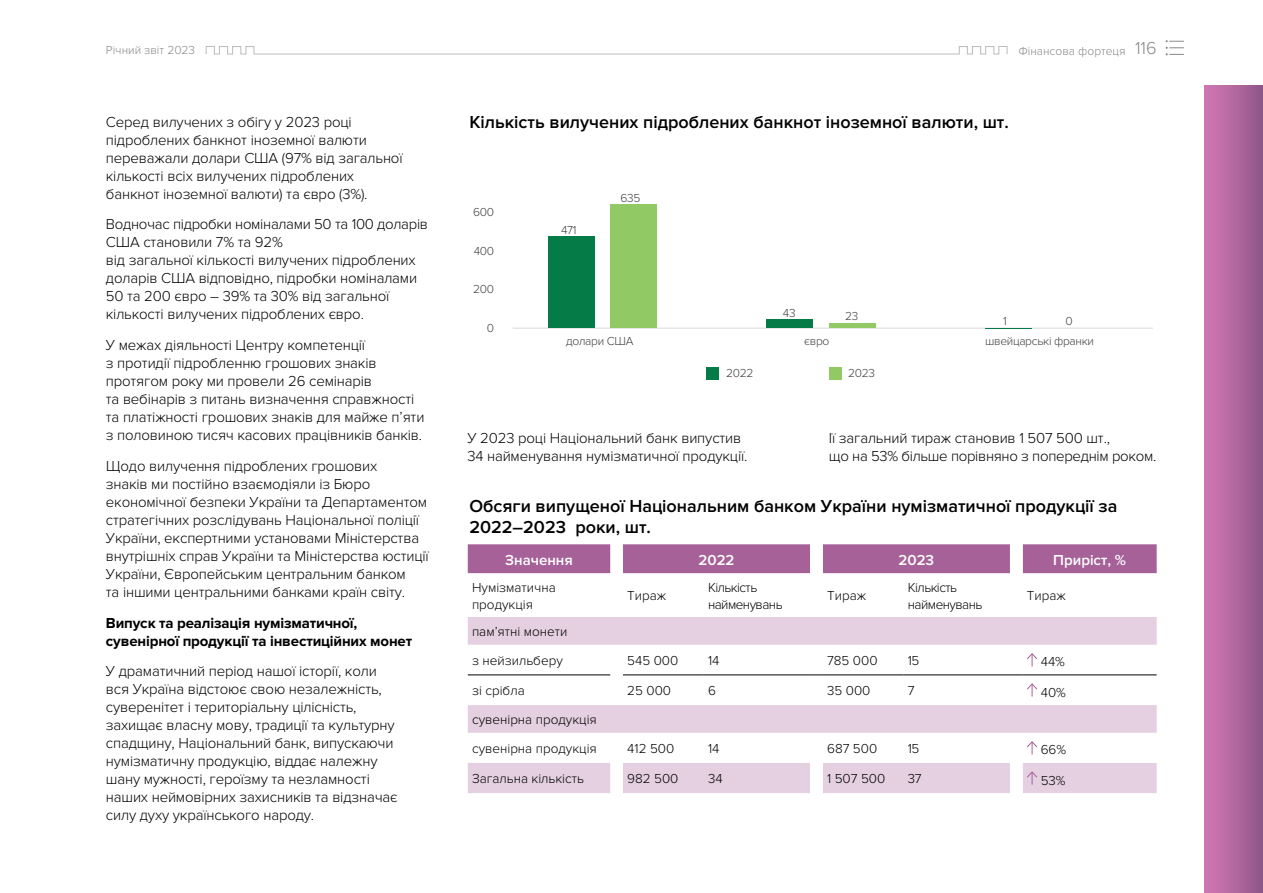
<style>
.page{position:relative;width:1263px;height:893px;background:#fff}
.page>*{position:absolute;margin:0;border:0;box-sizing:border-box;transform-origin:0 0}
.t1{font:600 18px/21.6px "Proxima Nova";color:#000}
.t2{font:300 15px/18px "Proxima Nova";letter-spacing:-.01em;color:#000}
.t3{font:700 15px/18px "Proxima Nova";letter-spacing:-.01em;color:#000}
.t4{font:600 15px "Proxima Nova";color:#fff}
.t5{font:300 13.5px/29px "Proxima Nova";color:#000}
.t6{font:300 13.5px/16.2px "Proxima Nova";letter-spacing:-.04em;color:#000}
.t7{font:300 12px "Proxima Nova";letter-spacing:-.025em;color:#414042}
.t8{font:300 12px "Proxima Nova";color:#878787}
.s1{font-size:18px}
</style>
<div class="page">
<svg style="left:1166px;top:40px;width:18px;height:15px"></svg>
<svg style="left:205px;top:46px;width:803px;height:9px"></svg>
<div style="left:706px;top:367px;width:13px;height:13px;background:#057c48"></div>
<div style="left:829px;top:367px;width:12px;height:13px;background:#91ca64"></div>
<hr style="left:513px;top:328px;width:640px;height:1px;background:#d9d9d9">
<hr style="left:985px;top:328px;width:46px;height:1px;background:#057c48">
<div style="left:766px;top:320px;width:47px;height:8px;background:#057c48"></div>
<div style="left:548px;top:237px;width:47px;height:91px;background:#057c48"></div>
<hr style="left:829px;top:324px;width:46px;height:4px;background:#91ca64">
<div style="left:610px;top:205px;width:47px;height:123px;background:#91ca64"></div>
<div style="left:468px;top:544px;width:689px;height:29px;background:#a66298"></div>
<svg style="left:810px;top:544px;width:213px;height:30px;fill:#a66298"></svg>
<svg style="left:468px;top:617px;width:689px;height:176px"></svg>
<hr style="left:468px;top:674px;width:142px;height:1px;background:#000">
<hr style="left:623px;top:674px;width:81px;height:1px;background:#000">
<hr style="left:704px;top:674px;width:106px;height:1px;background:#000">
<svg style="left:810px;top:674px;width:13px;height:1px"></svg>
<hr style="left:823px;top:674px;width:81px;height:1px;background:#000">
<hr style="left:904px;top:674px;width:106px;height:1px;background:#000">
<svg style="left:1010px;top:674px;width:13px;height:1px"></svg>
<hr style="left:1023px;top:674px;width:134px;height:1px;background:#000">
<svg style="left:1026px;top:653px;width:12px;height:13px"></svg>
<svg style="left:1026px;top:683px;width:12px;height:14px"></svg>
<svg style="left:1026px;top:741px;width:12px;height:13px"></svg>
<svg style="left:810px;top:763px;width:228px;height:30px"></svg>
<div style="left:1204px;top:85px;width:59px;height:808px;background:linear-gradient(to right,#d379b4,#90578a)"></div>
<p class="t8" style="left:106px;top:43px;width:91px">Річний звіт 2023</p>
<p class="t8" style="left:1018px;top:44px;width:140px">Фінансова фортеця <span class="s1">116</span></p>
<p class="t2" style="left:106px;top:113px;width:298px">Серед вилучених з обігу у 2023 році підроблених банкнот іноземної валюти переважали долари США (97% від загальної кількості всіх вилучених підроблених банкнот іноземної валюти) та євро (3%).</p>
<p class="t2" style="left:106px;top:216px;width:324px">Водночас підробки номіналами 50 та 100 доларів США становили 7% та 92%<br>від загальної кількості вилучених підроблених доларів США відповідно, підробки номіналами 50 та 200 євро – 39% та 30% від загальної кількості вилучених підроблених євро.</p>
<p class="t2" style="left:106px;top:336px;width:320px">У межах діяльності Центру компетенції<br>з протидії підробленню грошових знаків протягом року ми провели 26 семінарів<br>та вебінарів з питань визначення справжності та платіжності грошових знаків для майже п’яти з половиною тисяч касових працівників банків.</p>
<p class="t2" style="left:106px;top:457px;width:324px">Щодо вилучення підроблених грошових<br>знаків ми постійно взаємодіяли із Бюро економічної безпеки України та Департаментом стратегічних розслідувань Національної поліції України, експертними установами Міністерства внутрішніх справ України та Міністерства юстиції України, Європейським центральним банком<br>та іншими центральними банками країн світу.</p>
<p class="t3" style="left:106px;top:614px;width:308px">Випуск та реалізація нумізматичної, сувенірної продукції та інвестиційних монет</p>
<p class="t2" style="left:106px;top:663px;width:293px">У драматичний період нашої історії, коли вся Україна відстоює свою незалежність, суверенітет і територіальну цілісність, захищає власну мову, традиції та культурну спадщину, Національний банк, випускаючи нумізматичну продукцію, віддає належну шану мужності, героїзму та незламності наших неймовірних захисників та відзначає силу духу українського народу.</p>
<p class="t1" style="left:469px;top:111px;width:541px">Кількість вилучених підроблених банкнот іноземної валюти, шт.</p>
<p class="t7" style="left:473px;top:205px;width:22px">600</p>
<p class="t7" style="left:474px;top:244px;width:22px">400</p>
<p class="t7" style="left:473px;top:282px;width:22px">200</p>
<p class="t7" style="left:487px;top:321px;width:9px">0</p>
<p class="t7" style="left:561px;top:223px;width:17px">471</p>
<p class="t7" style="left:620px;top:191px;width:21px">635</p>
<p class="t7" style="left:783px;top:306px;width:14px">43</p>
<p class="t7" style="left:845px;top:310px;width:15px">23</p>
<p class="t7" style="left:1003px;top:314px;width:5px">1</p>
<p class="t7" style="left:1065px;top:314px;width:9px">0</p>
<p class="t7" style="left:566px;top:334px;width:69px">долари США</p>
<p class="t7" style="left:804px;top:334px;width:27px">євро</p>
<p class="t7" style="left:985px;top:334px;width:110px">швейцарські франки</p>
<p class="t7" style="left:726px;top:366px;width:29px">2022</p>
<p class="t7" style="left:848px;top:366px;width:28px">2023</p>
<p class="t2" style="left:467px;top:430px;width:282px">У 2023 році Національний банк випустив<br>34 найменування нумізматичної продукції.</p>
<p class="t2" style="left:829px;top:430px;width:329px">Її загальний тираж становив 1 507 500 шт.,<br>що на 53% більше порівняно з попереднім роком.</p>
<p class="t1" style="left:469px;top:495px;width:649px">Обсяги випущеної Національним банком України нумізматичної продукції за<br>2022–2023 роки, шт.</p>
<p class="t4" style="left:505px;top:551px;width:69px">Значення</p>
<p class="t4" style="left:698px;top:551px;width:38px">2022</p>
<p class="t4" style="left:898px;top:551px;width:37px">2023</p>
<p class="t4" style="left:1053px;top:551px;width:74px">Приріст, %</p>
<p class="t5" style="left:472px;top:580px;width:85px;line-height:16.2px">Нумізматична продукція</p>
<p class="t5" style="left:627px;top:582px;width:40px">Тираж</p>
<p class="t6" style="left:708px;top:580px;width:76px">Кількість найменувань</p>
<p class="t5" style="left:827px;top:582px;width:40px">Тираж</p>
<p class="t6" style="left:908px;top:580px;width:76px">Кількість найменувань</p>
<p class="t5" style="left:1027px;top:582px;width:40px">Тираж</p>
<p class="t5" style="left:472px;top:617px;width:97px">пам’ятні монети з нейзильберу</p>
<p class="t5" style="left:627px;top:646px;width:53px">545 000</p>
<p class="t5" style="left:708px;top:646px;width:13px">14</p>
<p class="t5" style="left:827px;top:646px;width:52px">785 000</p>
<p class="t5" style="left:908px;top:646px;width:13px">15</p>
<p class="t5" style="left:1041px;top:648px;width:26px">44%</p>
<p class="t5" style="left:472px;top:676px;width:54px">зі срібла</p>
<p class="t5" style="left:627px;top:676px;width:45px">25 000</p>
<p class="t5" style="left:708px;top:676px;width:9px">6</p>
<p class="t5" style="left:827px;top:676px;width:45px">35 000</p>
<p class="t5" style="left:908px;top:676px;width:8px">7</p>
<p class="t5" style="left:1041px;top:678px;width:27px">40%</p>
<p class="t5" style="left:472px;top:705px;width:126px">сувенірна продукція сувенірна продукція</p>
<p class="t5" style="left:627px;top:734px;width:49px">412 500</p>
<p class="t5" style="left:708px;top:734px;width:13px">14</p>
<p class="t5" style="left:827px;top:734px;width:52px">687 500</p>
<p class="t5" style="left:908px;top:734px;width:13px">15</p>
<p class="t5" style="left:1041px;top:736px;width:27px">66%</p>
<p class="t5" style="left:472px;top:765px;width:113px">Загальна кількість</p>
<p class="t5" style="left:627px;top:765px;width:53px">982 500</p>
<p class="t5" style="left:708px;top:765px;width:16px">34</p>
<p class="t5" style="left:827px;top:765px;width:60px">1 507 500</p>
<p class="t5" style="left:908px;top:765px;width:15px">37</p>
<p class="t5" style="left:1041px;top:766px;width:26px">53%</p>
</div>
